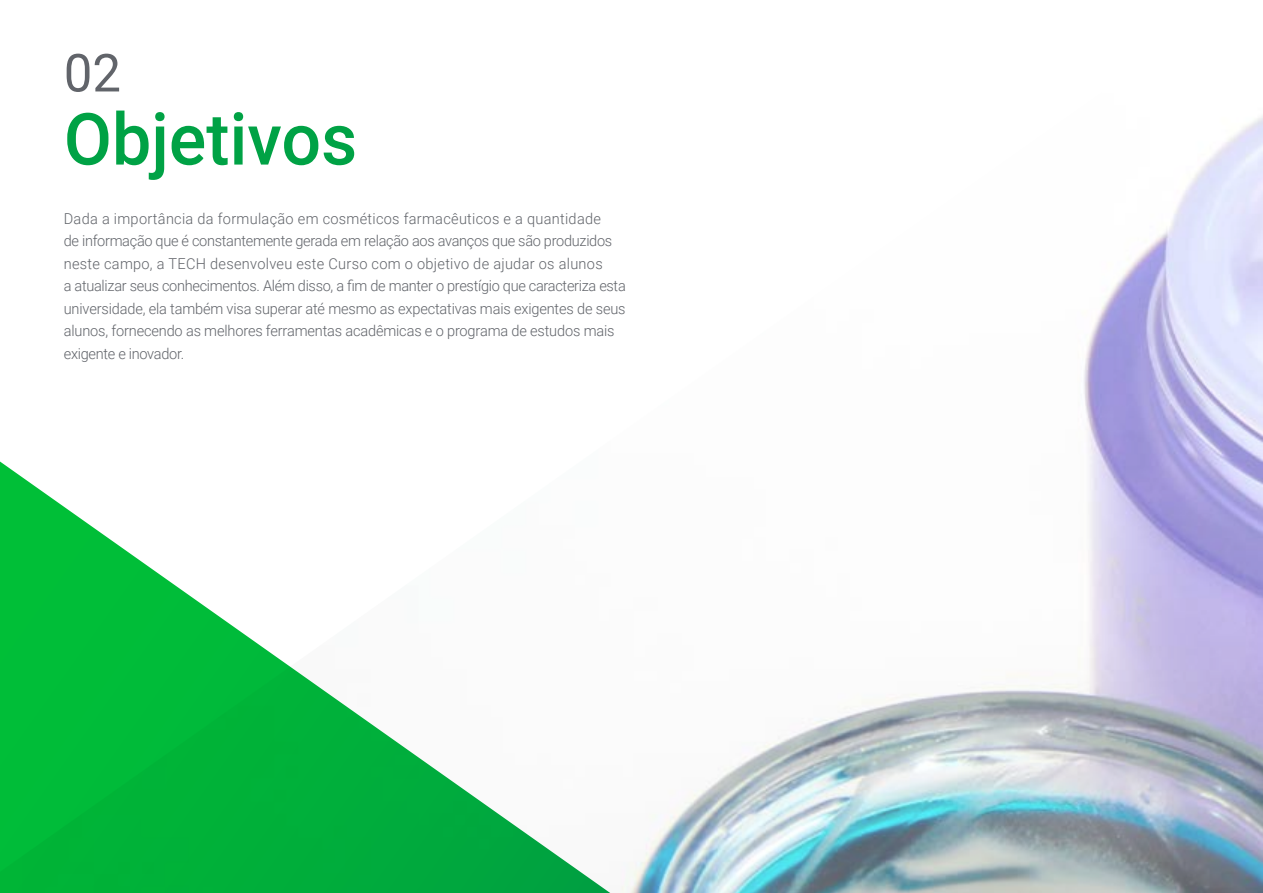
<style>
.page{position:relative;width:1263px;height:893px;background:#fff}
.page>*{position:absolute;margin:0;border:0;box-sizing:border-box;transform-origin:0 0}
.t1{font:500 72px "Roboto";color:#00a245}
.t2{font:52.5px "Roboto";color:#61646a}
.t3{font:300 15px/22.5px "Roboto";letter-spacing:-.01em;color:#61646a}
</style>
<div class="page">
<img style="left:640px;top:116px;width:623px;height:777px">
<svg style="left:0;top:461px;width:640px;height:432px"></svg>
<h2 class="t2" style="left:64px;top:36px;width:59px">02</h2>
<h1 class="t1" style="left:64px;top:89px;width:295px">Objetivos</h1>
<p class="t3" style="left:64px;top:207px;width:563px">Dada a importância da formulação em cosméticos farmacêuticos e a quantidade<br>de informação que é constantemente gerada em relação aos avanços que são produzidos neste campo, a TECH desenvolveu este Curso com o objetivo de ajudar os alunos<br>a atualizar seus conhecimentos. Além disso, a fim de manter o prestígio que caracteriza esta universidade, ela também visa superar até mesmo as expectativas mais exigentes de seus alunos, fornecendo as melhores ferramentas acadêmicas e o programa de estudos mais exigente e inovador.</p>
</div>
